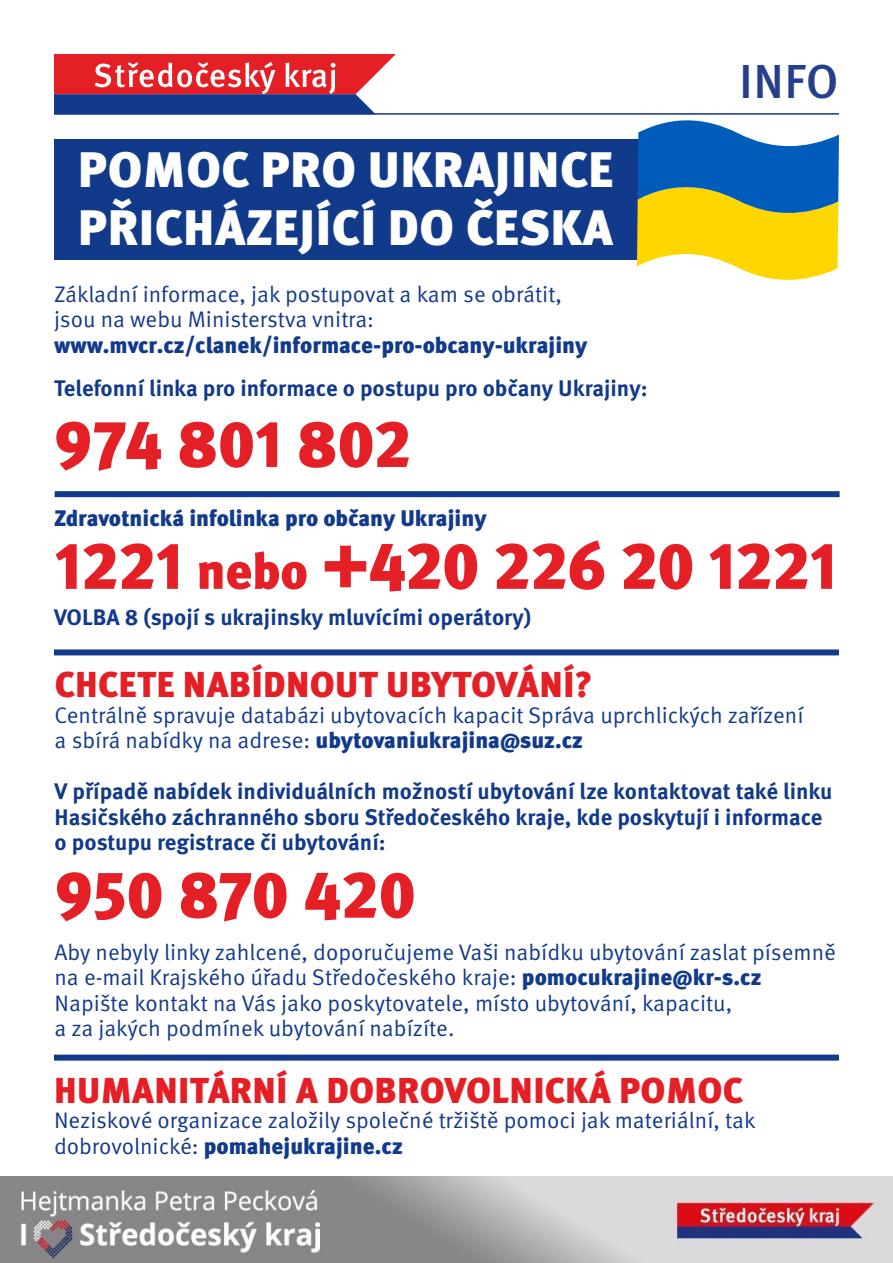
<style>
.page{position:relative;width:893px;height:1263px;background:#fff}
.page>*{position:absolute;margin:0;border:0;box-sizing:border-box;transform-origin:0 0}
.t1{font:900 66px "Meta Pro";letter-spacing:-.01em;color:#e41f25}
.t2{font:900 49.8px/58.2px "Meta Pro";letter-spacing:.01em;color:#fff}
.t3{font:500 47.7px "Meta Pro";color:#253f8e}
.t4{font:900 36px "Meta Pro";letter-spacing:.01em;color:#e41f25}
.t5{font:22.5px/25.5px "Meta Pro";letter-spacing:-.005em;color:#123a8a}
.t6{font:700 22.5px/25.5px "Meta Pro";color:#123a8a}
.t7{font:900 22.5px "Meta Pro";color:#123a8a}
.s1{font-size:51px}
.s2{font-weight:900}
</style>
<div class="page">
<svg style="left:54px;top:54px;width:342px;height:59px;background:#ab4d67"></svg>
<hr style="left:54px;top:113px;width:785px;height:2px;background:#123a8a">
<img style="left:0;top:1176px;width:892px;height:87px">
<div style="left:54px;top:139px;width:588px;height:120px;background:#123a8a"></div>
<svg style="left:637px;top:120px;width:202px;height:160px"></svg>
<div style="left:55px;top:491px;width:785px;height:6px;background:#123a8a"></div>
<div style="left:54px;top:649px;width:785px;height:6px;background:#123a8a"></div>
<div style="left:54px;top:1054px;width:785px;height:6px;background:#123a8a"></div>
<p class="t2" style="left:78px;top:138px;width:537px">POMOC PRO UKRAJINCE<br>PŘICHÁZEJÍCÍ DO ČESKA</p>
<p class="t5" style="left:54px;top:280px;width:510px">Základní informace, jak postupovat a kam se obrátit, jsou na webu Ministerstva vnitra:</p>
<p class="t7" style="left:54px;top:327px;width:535px">www.mvcr.cz/clanek/informace-pro-obcany-ukrajiny</p>
<p class="t6" style="left:54px;top:374px;width:595px">Telefonní linka pro informace o postupu pro občany Ukrajiny:</p>
<p class="t1" style="left:54px;top:392px;width:359px">974 801 802</p>
<p class="t3" style="left:739px;top:45px;width:101px">INFO</p>
<p class="t7" style="left:54px;top:500px;width:434px">Zdravotnická infolinka pro občany Ukrajiny</p>
<p class="t1" style="left:54px;top:513px;width:784px">1221 <span class="s1">nebo</span> +420 226 20 1221</p>
<p class="t6" style="left:54px;top:603px;width:479px">VOLBA 8 (spojí s ukrajinsky mluvícími operátory)</p>
<p class="t4" style="left:55px;top:656px;width:539px">CHCETE NABÍDNOUT UBYTOVÁNÍ?</p>
<p class="t5" style="left:55px;top:701px;width:750px">Centrálně spravuje databázi ubytovacích kapacit Správa uprchlických zařízení a sbírá nabídky na adrese: <span class="s2">ubytovaniukrajina@suz.cz</span></p>
<p class="t6" style="left:55px;top:777px;width:779px">V případě nabídek individuálních možností ubytování lze kontaktovat také linku<br>Hasičského záchranného sboru Středočeského kraje, kde poskytují i informace o postupu registrace či ubytování:</p>
<p class="t1" style="left:55px;top:842px;width:363px">950 870 420</p>
<p class="t5" style="left:55px;top:938px;width:783px">Aby nebyly linky zahlcené, doporučujeme Vaši nabídku ubytování zaslat písemně na e-mail Krajského úřadu Středočeského kraje: <span class="s2">pomocukrajine@kr-s.cz</span></p>
<p class="t5" style="left:55px;top:989px;width:679px">Napište kontakt na Vás jako poskytovatele, místo ubytování, kapacitu, a za jakých podmínek ubytování nabízíte.</p>
<p class="t4" style="left:54px;top:1061px;width:691px">HUMANITÁRNÍ A DOBROVOLNICKÁ POMOC</p>
<p class="t5" style="left:54px;top:1106px;width:703px">Neziskové organizace založily společné tržiště pomoci jak materiální, tak dobrovolnické: <span class="s2">pomahejukrajine.cz</span></p>
</div>
